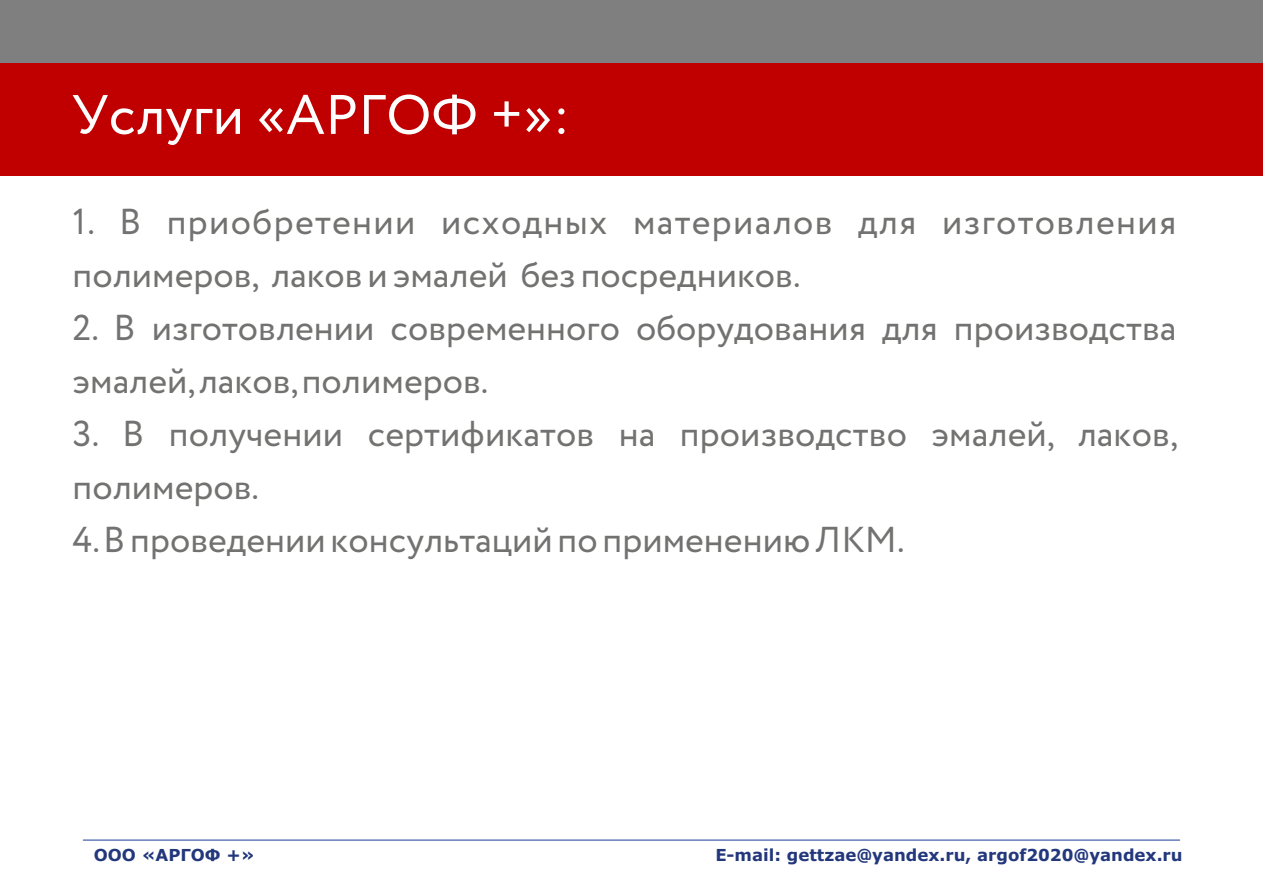
<style>
.page{position:relative;width:1263px;height:893px;background:#fff}
.page>*{position:absolute;margin:0;border:0;box-sizing:border-box;transform-origin:0 0}
.t1{font:55.5px "Circe";color:#fefefe}
.t2{font:36px/53.1px "Circe";color:#727271}
.t3{font:36px/53.1px "Circe";letter-spacing:.035em;color:#727271}
.t4{font:700 16.5px "Verdana";color:#23387c}
</style>
<div class="page">
<div style="left:0;top:0;width:1263px;height:87px;background:#7f7f7f"></div>
<div style="left:0;top:64px;width:1263px;height:112px;background:#c00000"></div>
<hr style="left:83px;top:840px;width:1097px;height:1px;background:#1a3d97">
<h1 class="t1" style="left:72px;top:91px;width:500px">Услуги «АРГОФ +»:</h1>
<p class="t3" style="left:73px;top:197px;width:1105px">1. В приобретении исходных материалов для изготовления полимеров, лаков и эмалей без посредников.</p>
<p class="t2" style="left:73px;top:303px;width:1105px">2. В изготовлении современного оборудования для производства эмалей,лаков,полимеров.</p>
<p class="t2" style="left:73px;top:410px;width:1107px">3. В получении сертификатов на производство эмалей, лаков, полимеров.</p>
<p class="t2" style="left:73px;top:516px;width:833px">4.В проведении консультаций по применению ЛКМ.</p>
<p class="t4" style="left:94px;top:848px;width:163px">ООО «АРГОФ +»</p>
<p class="t4" style="left:715px;top:848px;width:469px">E-mail: gettzae@yandex.ru, argof2020@yandex.ru</p>
</div>
